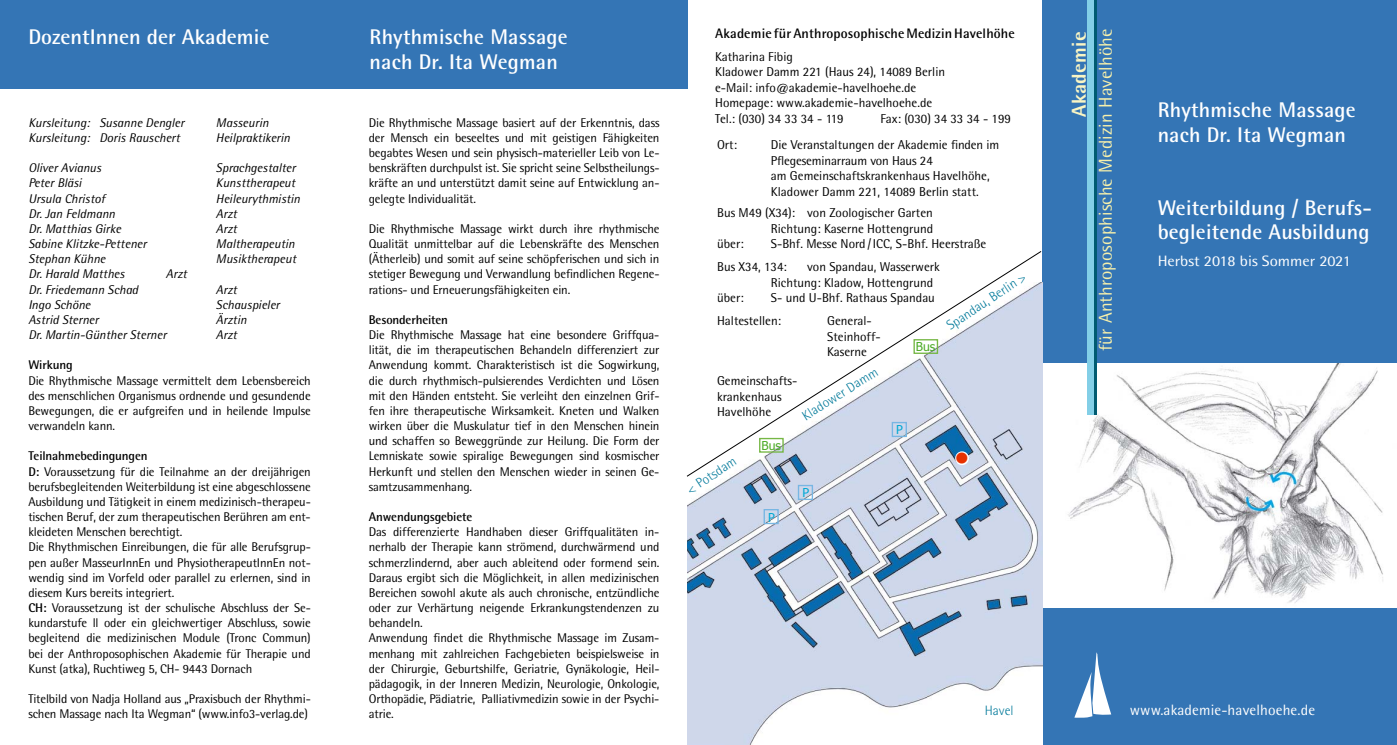
<style>
.page{position:relative;width:1397px;height:745px;background:#fff}
.page>*{position:absolute;margin:0;border:0;box-sizing:border-box;transform-origin:0 0}
.t1{font:700 21.25px/24.4px "Rotis Semi Sans";letter-spacing:.01em;color:#fff}
.t2{font:800 20.12px "Rotis Semi Sans";letter-spacing:.015em;color:#f9f5c4}
.t3{font:19px "Wingdings";color:#e73000}
.t4{font:18.62px "Rotis Semi Sans";letter-spacing:.01em;color:#f7f0ab}
.t5{font:15px "Rotis Semi Sans";letter-spacing:.01em;color:#fff}
.t6{font:15px "Rotis Semi Sans";letter-spacing:.01em;color:#fff;scale:1.08 1}
.t7{font:700 13.75px "Rotis Semi Sans";letter-spacing:.01em;color:#000}
.t8{font:300 13.62px "Rotis Semi Sans";color:#00799a}
.t9{font:12.88px/15.5px "Rotis Semi Sans";color:#000}
.t10{font:12.62px/15.1px "Rotis Semi Sans";letter-spacing:-.01em;color:#000;text-align:justify}
.t11{font:italic 12.62px "Rotis Semi Sans";color:#000}
.t12{font:700 12.62px "Rotis Semi Sans";letter-spacing:-.01em;color:#000}
.t13{font:12.25px "Tahoma";color:#4bab26}
.t14{font:12.25px "Tahoma";color:#00a8d3}
.s1{font-weight:700}
</style>
<div class="page">
<div style="left:1042px;top:0;width:354px;height:744px;background:#3475b5"></div>
<img style="left:1043px;top:363px;width:353px;height:244px">
<div style="left:0;top:0;width:687px;height:89px;background:#3475b5"></div>
<div style="left:1087px;top:0;width:7px;height:414px;background:#83cfe7"></div>
<hr style="left:1094px;top:0;width:2px;height:414px;background:#005b71">
<img style="left:688px;top:476px;width:353px;height:268px">
<div style="left:763px;top:508px;width:15px;height:16px;border:1px solid #78b6e3"></div>
<div style="left:797px;top:484px;width:16px;height:15px;border:1px solid #78b6e3"></div>
<svg style="left:686px;top:251px;width:355px;height:225px"></svg>
<svg style="left:1074px;top:652px;width:37px;height:65px"></svg>
<h1 class="t1" style="left:28px;top:25px;width:243px">DozentInnen der Akademie</h1>
<p class="t7" style="left:715px;top:25px;width:301px">Akademie für Anthroposophische Medizin Havelhöhe</p>
<p class="t9" style="left:715px;top:49px;width:231px">Katharina Fibig<br>Kladower Damm 221 (Haus 24), 14089 Berlin e-Mail: info@akademie-havelhoehe.de<br>Homepage: www.akademie-havelhoehe.de<br>Tel.: (030) 34 33 34 - 119</p>
<h3 class="t4" style="left:1094px;top:351px;width:324px;rotate:-90deg">für Anthroposophische Medizin Havelhöhe</h3>
<h1 class="t1" style="left:369px;top:25px;width:199px">Rhythmische Massage nach Dr. Ita Wegman</h1>
<h2 class="t2" style="left:1065px;top:117px;width:87px;rotate:-90deg">Akademie</h2>
<h1 class="t1" style="left:1157px;top:97px;width:199px">Rhythmische Massage nach Dr. Ita Wegman</h1>
<p class="t9" style="left:880px;top:110px;width:132px">Fax: (030) 34 33 34 - 199</p>
<p class="t11" style="left:28px;top:115px;width:157px">Kursleitung: Susanne Dengler</p>
<p class="t11" style="left:216px;top:115px;width:54px">Masseurin</p>
<p class="t11" style="left:28px;top:130px;width:153px">Kursleitung: Doris Rauschert</p>
<p class="t11" style="left:216px;top:130px;width:76px">Heilpraktikerin</p>
<p class="t11" style="left:28px;top:160px;width:74px">Oliver Avianus</p>
<p class="t11" style="left:216px;top:160px;width:81px">Sprachgestalter</p>
<p class="t11" style="left:28px;top:175px;width:55px">Peter Bläsi</p>
<p class="t11" style="left:216px;top:175px;width:81px">Kunsttherapeut</p>
<p class="t11" style="left:28px;top:190px;width:78px">Ursula Christof</p>
<p class="t11" style="left:216px;top:190px;width:86px">Heileurythmistin</p>
<p class="t11" style="left:28px;top:206px;width:88px">Dr. Jan Feldmann</p>
<p class="t11" style="left:216px;top:206px;width:23px">Arzt</p>
<p class="t11" style="left:28px;top:221px;width:94px">Dr. Matthias Girke</p>
<p class="t11" style="left:216px;top:221px;width:23px">Arzt</p>
<p class="t11" style="left:28px;top:236px;width:120px">Sabine Klitzke-Pettener</p>
<p class="t11" style="left:216px;top:236px;width:80px">Maltherapeutin</p>
<p class="t11" style="left:28px;top:251px;width:79px">Stephan Kühne</p>
<p class="t11" style="left:216px;top:251px;width:82px">Musiktherapeut</p>
<p class="t11" style="left:28px;top:266px;width:98px">Dr. Harald Matthes</p>
<p class="t11" style="left:166px;top:266px;width:23px">Arzt</p>
<p class="t11" style="left:28px;top:281px;width:111px">Dr. Friedemann Schad</p>
<p class="t11" style="left:216px;top:281px;width:23px">Arzt</p>
<p class="t11" style="left:28px;top:296px;width:64px">Ingo Schöne</p>
<p class="t11" style="left:216px;top:296px;width:65px">Schauspieler</p>
<p class="t11" style="left:28px;top:312px;width:72px">Astrid Sterner</p>
<p class="t11" style="left:216px;top:312px;width:32px">Ärztin</p>
<p class="t11" style="left:28px;top:327px;width:140px">Dr. Martin-Günther Sterner</p>
<p class="t11" style="left:216px;top:327px;width:23px">Arzt</p>
<p class="t12" style="left:28px;top:357px;width:46px">Wirkung</p>
<p class="t10" style="left:28px;top:372px;width:284px">Die Rhythmische Massage vermittelt dem Lebensbereich des menschlichen Organismus ordnende und gesundende Bewegungen, die er aufgreifen und in heilende Impulse verwandeln kann.</p>
<p class="t10" style="left:28px;top:448px;width:284px;text-align:left"><span class="s1">Teilnahmebedingungen<br>D:</span> Voraussetzung für die Teilnahme an der dreijährigen berufsbegleitenden Weiterbildung ist eine abgeschlossene Ausbildung und Tätigkeit in einem medizinisch-therapeu&shy;tischen Beruf, der zum therapeutischen Berühren am ent&shy;kleideten Menschen berechtigt.<br>Die Rhythmischen Einreibungen, die für alle Berufsgrup&shy;pen außer MasseurInnEn und PhysiotherapeutInnEn not&shy;wendig sind im Vorfeld oder parallel zu erlernen, sind in diesem Kurs bereits integriert.<br><span class="s1">CH:</span> Voraussetzung ist der schulische Abschluss der Se&shy;kundarstufe ll oder ein gleichwertiger Abschluss, sowie begleitend die medizinischen Module (Tronc Commun) bei der Anthroposophischen Akademie für Therapie und Kunst (atka), Ruchtiweg 5, CH- 9443 Dornach</p>
<p class="t10" style="left:28px;top:690px;width:284px">Titelbild von Nadja Holland aus „Praxisbuch der Rhythmi&shy;schen Massage nach Ita Wegman“ (www.info3-verlag.de)</p>
<p class="t5" style="left:1129px;top:701px;width:187px">www.akademie-havelhoehe.de</p>
<p class="t10" style="left:369px;top:115px;width:292px">Die Rhythmische Massage basiert auf der Erkenntnis, dass der Mensch ein beseeltes und mit geistigen Fähigkeiten begabtes Wesen und sein physisch-materieller Leib von Le&shy;benskräften durchpulst ist. Sie spricht seine Selbstheilungs&shy;kräfte an und unterstützt damit seine auf Entwicklung an&shy;gelegte Individualität.</p>
<p class="t10" style="left:369px;top:221px;width:292px">Die Rhythmische Massage wirkt durch ihre rhythmische Qualität unmittelbar auf die Lebenskräfte des Menschen (Ätherleib) und somit auf seine schöpferischen und sich in stetiger Bewegung und Verwandlung befindlichen Regene&shy;rations- und Erneuerungsfähigkeiten ein.</p>
<p class="t12" style="left:369px;top:312px;width:81px">Besonderheiten</p>
<p class="t10" style="left:369px;top:327px;width:292px">Die Rhythmische Massage hat eine besondere Griffqua&shy;lität, die im therapeutischen Behandeln differenziert zur Anwendung kommt. Charakteristisch ist die Sogwirkung, die durch rhythmisch-pulsierendes Verdichten und Lösen mit den Händen entsteht. Sie verleiht den einzelnen Grif&shy;fen ihre therapeutische Wirksamkeit. Kneten und Walken wirken über die Muskulatur tief in den Menschen hinein und schaffen so Beweggründe zur Heilung. Die Form der Lemniskate sowie spiralige Bewegungen sind kosmischer Herkunft und stellen den Menschen wieder in seinen Ge&shy;samtzusammenhang.</p>
<p class="t12" style="left:369px;top:508px;width:105px">Anwendungsgebiete</p>
<p class="t10" style="left:369px;top:524px;width:292px;text-align:left">Das differenzierte Handhaben dieser Griffqualitäten in&shy;nerhalb der Therapie kann strömend, durchwärmend und schmerzlindernd, aber auch ableitend oder formend sein.<br>Daraus ergibt sich die Möglichkeit, in allen medizinischen Bereichen sowohl akute als auch chronische, entzündliche oder zur Verhärtung neigende Erkrankungstendenzen zu behandeln.<br>Anwendung findet die Rhythmische Massage im Zusam&shy;menhang mit zahlreichen Fachgebieten beispielsweise in der Chirurgie, Geburtshilfe, Geriatrie, Gynäkologie, Heil&shy;pädagogik, in der Inneren Medizin, Neurologie, Onkologie, Orthopädie, Pädiatrie, Palliativmedizin sowie in der Psychi&shy;atrie.</p>
<p class="t9" style="left:717px;top:137px;width:21px">Ort:</p>
<p class="t9" style="left:770px;top:137px;width:230px">Die Veranstaltungen der Akademie finden im Pflegeseminarraum von Haus 24<br>am Gemeinschaftskrankenhaus Havelhöhe, Kladower Damm 221, 14089 Berlin statt.</p>
<p class="t9" style="left:717px;top:205px;width:217px">Bus M49 (X34): von Zoologischer Garten</p>
<p class="t9" style="left:770px;top:220px;width:164px">Richtung: Kaserne Hottengrund</p>
<p class="t9" style="left:717px;top:236px;width:28px">über:</p>
<h1 class="t1" style="left:1157px;top:195px;width:216px">Weiterbildung / Berufs&shy;begleitende Ausbildung</h1>
<p class="t6" style="left:1157px;top:252px;width:180px">Herbst 2018 bis Sommer 2021</p>
<p class="t9" style="left:717px;top:232px;width:271px;line-height:23px;text-indent:54px">S-Bhf. Messe Nord/ICC, S-Bhf. Heerstraße<br>Bus X34, 134:</p>
<p class="t9" style="left:770px;top:259px;width:170px;text-indent:36px">von Spandau, Wasserwerk<br>Richtung: Kladow, Hottengrund</p>
<p class="t8" style="left:943px;top:319px;width:93px;rotate:-33deg">Spandau, Berlin &gt;</p>
<p class="t9" style="left:717px;top:286px;width:219px;line-height:23px;text-indent:54px">S- und U-Bhf. Rathaus Spandau<br>Haltestellen:</p>
<p class="t9" style="left:717px;top:290px;width:28px">über:</p>
<p class="t9" style="left:827px;top:312px;width:55px">General-<br>Steinhoff-<br>Kaserne</p>
<p class="t13" style="left:915px;top:338px;width:21px">Bus</p>
<p class="t8" style="left:799px;top:410px;width:88px;rotate:-32deg">Kladower Damm</p>
<p class="t9" style="left:717px;top:373px;width:82px">Gemeinschafts&shy;krankenhaus<br>Havelhöhe</p>
<p class="t14" style="left:896px;top:421px;width:8px">P</p>
<p class="t13" style="left:761px;top:436px;width:21px">Bus</p>
<h3 class="t3" style="left:954px;top:447px;width:16px">●</h3>
<p class="t8" style="left:683px;top:483px;width:58px;rotate:-33deg">&lt; Potsdam</p>
<p class="t14" style="left:802px;top:484px;width:8px">P</p>
<p class="t14" style="left:768px;top:508px;width:8px">P</p>
<p class="t8" style="left:984px;top:702px;width:30px">Havel</p>
</div>
